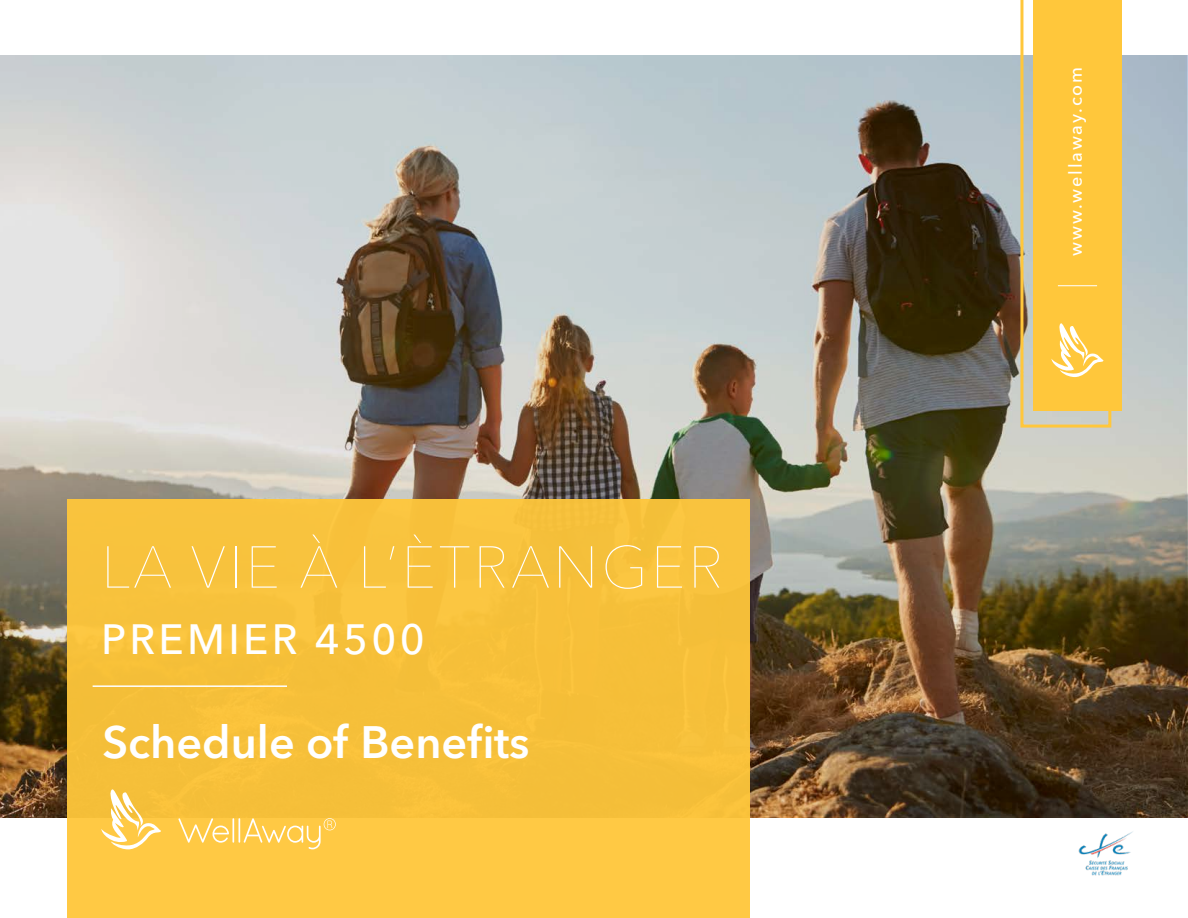
<style>
.page{position:relative;width:1188px;height:918px;background:#fff}
.page>*{position:absolute;margin:0;border:0;box-sizing:border-box;transform-origin:0 0}
.t1{font:200 58.5px "Avenir Next";letter-spacing:.05em;color:#fff}
.t2{font:600 45px "Avenir Next";color:#fff}
.t3{font:500 42px "Avenir Next";letter-spacing:.08em;color:#fff}
.t4{font:500 18px "Avenir Next";letter-spacing:.1em;color:#fff}
</style>
<div class="page">
<img style="left:1px;top:55px;width:1186px;height:761px">
<img style="left:1079px;top:831px;width:54px;height:45px">
<div style="left:67px;top:500px;width:683px;height:418px;background:#f8c13b"></div>
<div style="left:1033px;top:0;width:89px;height:411px;background:#ffc73b"></div>
<svg style="left:1020px;top:0;width:91px;height:428px"></svg>
<hr style="left:1058px;top:285px;width:39px;height:1px;background:#fff">
<svg style="left:178px;top:818px;width:51px;height:25px"></svg>
<hr style="left:232px;top:818px;width:2px;height:25px;background:#fff">
<svg style="left:239px;top:818px;width:97px;height:31px"></svg>
<hr style="left:93px;top:685px;width:194px;height:2px;background:#fff">
<svg style="left:101px;top:789px;width:60px;height:60px"></svg>
<h1 class="t1" style="left:101px;top:518px;width:623px">LA VIE À L’ÈTRANGER</h1>
<p class="t3" style="left:101px;top:603px;width:325px">PREMIER 4500</p>
<p class="t2" style="left:102px;top:704px;width:429px">Schedule of Benefits</p>
<p class="t4" style="left:1060px;top:256px;width:190px;rotate:-90deg">www.wellaway.com</p>
</div>
